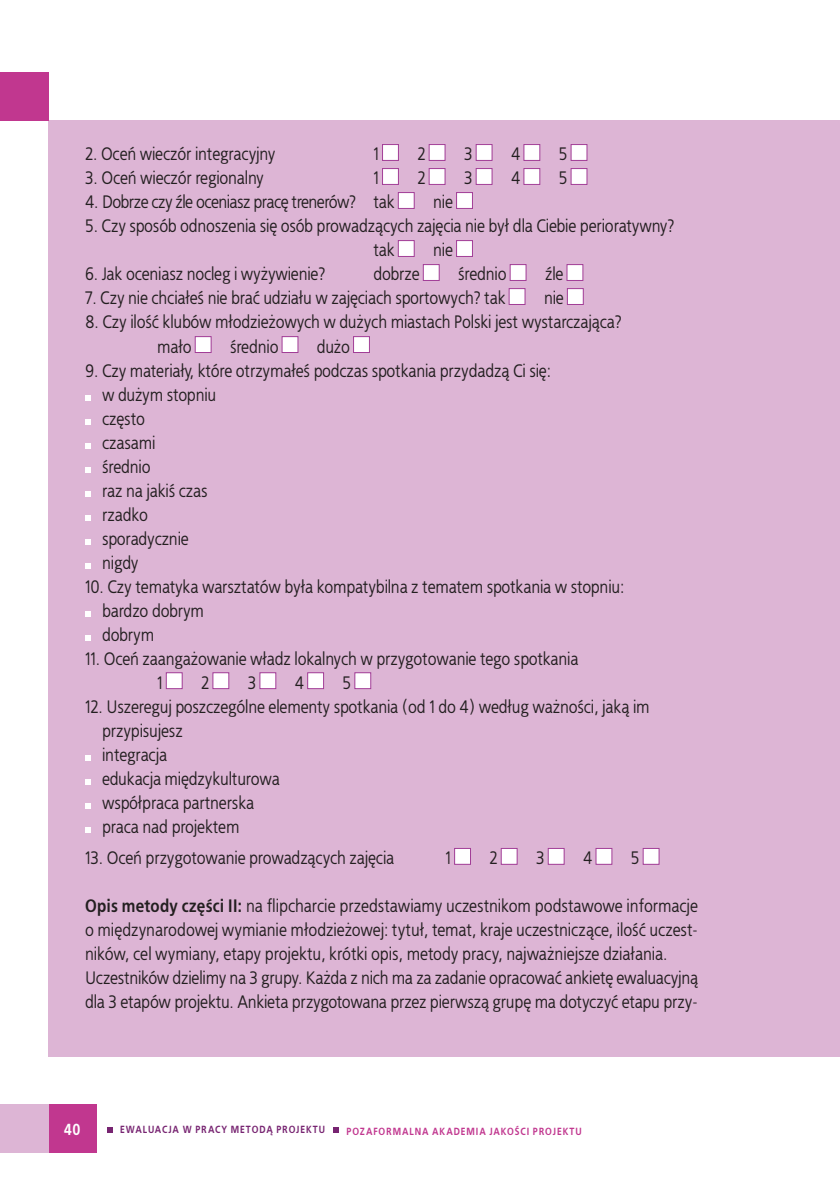
<style>
.page{position:relative;width:840px;height:1191px;background:#fff}
.page>*{position:absolute;margin:0;border:0;box-sizing:border-box;transform-origin:0 0}
.t1{font:18px/24px "Bureau CEFN";color:#231f20}
.t2{font:18px "Bureau CEFN";letter-spacing:-.02em;color:#231f20}
.t3{font:700 16px "Bureau CEFN";color:#fff}
.t4{font:700 14px "Bureau CEFN";letter-spacing:.06em;color:#c1378f}
.t5{font:700 14px "Bureau CEFN";letter-spacing:.055em;color:#772471}
.s1{font-weight:700}
</style>
<div class="page">
<div style="left:48px;top:1104px;width:48px;height:48px;background:#c1378f"></div>
<svg style="left:107px;top:1127px;width:5px;height:5px"></svg>
<svg style="left:333px;top:1127px;width:5px;height:5px"></svg>
<div style="left:0;top:1104px;width:48px;height:48px;background:#ddb5d5"></div>
<div style="left:48px;top:120px;width:791px;height:936px;background:#ddb5d5"></div>
<div style="left:0;top:72px;width:48px;height:48px;background:#c1378f"></div>
<div style="left:382px;top:144px;width:16px;height:16px;background:#fff"></div>
<div style="left:382px;top:144px;width:16px;height:17px;border:1px solid #a23e97"></div>
<div style="left:429px;top:144px;width:16px;height:16px;background:#fff"></div>
<div style="left:428px;top:144px;width:17px;height:17px;border:1px solid #a23e97"></div>
<div style="left:476px;top:144px;width:16px;height:16px;background:#fff"></div>
<div style="left:475px;top:144px;width:17px;height:17px;border:1px solid #a23e97"></div>
<div style="left:523px;top:144px;width:16px;height:16px;background:#fff"></div>
<div style="left:523px;top:144px;width:17px;height:17px;border:1px solid #a23e97"></div>
<div style="left:570px;top:144px;width:16px;height:16px;background:#fff"></div>
<div style="left:570px;top:144px;width:17px;height:17px;border:1px solid #a23e97"></div>
<div style="left:382px;top:168px;width:16px;height:16px;background:#fff"></div>
<div style="left:382px;top:168px;width:16px;height:17px;border:1px solid #a23e97"></div>
<div style="left:429px;top:168px;width:16px;height:16px;background:#fff"></div>
<div style="left:428px;top:168px;width:17px;height:17px;border:1px solid #a23e97"></div>
<div style="left:476px;top:168px;width:16px;height:16px;background:#fff"></div>
<div style="left:475px;top:168px;width:17px;height:17px;border:1px solid #a23e97"></div>
<div style="left:523px;top:168px;width:16px;height:16px;background:#fff"></div>
<div style="left:523px;top:168px;width:17px;height:17px;border:1px solid #a23e97"></div>
<div style="left:570px;top:168px;width:16px;height:16px;background:#fff"></div>
<div style="left:570px;top:168px;width:17px;height:17px;border:1px solid #a23e97"></div>
<div style="left:398px;top:192px;width:16px;height:16px;background:#fff"></div>
<div style="left:397px;top:192px;width:17px;height:17px;border:1px solid #a23e97"></div>
<div style="left:456px;top:192px;width:16px;height:16px;background:#fff"></div>
<div style="left:456px;top:192px;width:16px;height:17px;border:1px solid #a23e97"></div>
<div style="left:398px;top:240px;width:16px;height:16px;background:#fff"></div>
<div style="left:397px;top:240px;width:17px;height:17px;border:1px solid #a23e97"></div>
<div style="left:456px;top:240px;width:16px;height:16px;background:#fff"></div>
<div style="left:456px;top:240px;width:16px;height:17px;border:1px solid #a23e97"></div>
<div style="left:423px;top:264px;width:16px;height:16px;background:#fff"></div>
<div style="left:422px;top:264px;width:17px;height:17px;border:1px solid #a23e97"></div>
<div style="left:510px;top:264px;width:15px;height:16px;background:#fff"></div>
<div style="left:509px;top:264px;width:17px;height:17px;border:1px solid #a23e97"></div>
<div style="left:566px;top:264px;width:16px;height:16px;background:#fff"></div>
<div style="left:566px;top:264px;width:17px;height:17px;border:1px solid #a23e97"></div>
<div style="left:509px;top:288px;width:15px;height:16px;background:#fff"></div>
<div style="left:508px;top:288px;width:17px;height:17px;border:1px solid #a23e97"></div>
<div style="left:567px;top:288px;width:16px;height:16px;background:#fff"></div>
<div style="left:566px;top:288px;width:17px;height:17px;border:1px solid #a23e97"></div>
<div style="left:195px;top:336px;width:16px;height:16px;background:#fff"></div>
<div style="left:195px;top:336px;width:16px;height:17px;border:1px solid #a23e97"></div>
<div style="left:282px;top:336px;width:16px;height:16px;background:#fff"></div>
<div style="left:281px;top:336px;width:17px;height:17px;border:1px solid #a23e97"></div>
<div style="left:353px;top:336px;width:16px;height:16px;background:#fff"></div>
<div style="left:353px;top:336px;width:17px;height:17px;border:1px solid #a23e97"></div>
<svg style="left:85px;top:395px;width:6px;height:5px"></svg>
<svg style="left:85px;top:419px;width:6px;height:5px"></svg>
<svg style="left:85px;top:443px;width:6px;height:5px"></svg>
<svg style="left:85px;top:467px;width:6px;height:5px"></svg>
<svg style="left:85px;top:491px;width:6px;height:5px"></svg>
<svg style="left:85px;top:515px;width:6px;height:5px"></svg>
<svg style="left:85px;top:539px;width:6px;height:5px"></svg>
<svg style="left:85px;top:563px;width:6px;height:5px"></svg>
<svg style="left:85px;top:611px;width:6px;height:5px"></svg>
<svg style="left:85px;top:635px;width:6px;height:5px"></svg>
<div style="left:166px;top:672px;width:16px;height:16px;background:#fff"></div>
<div style="left:166px;top:672px;width:16px;height:17px;border:1px solid #a23e97"></div>
<div style="left:213px;top:672px;width:16px;height:16px;background:#fff"></div>
<div style="left:212px;top:672px;width:17px;height:17px;border:1px solid #a23e97"></div>
<div style="left:260px;top:672px;width:16px;height:16px;background:#fff"></div>
<div style="left:259px;top:672px;width:17px;height:17px;border:1px solid #a23e97"></div>
<div style="left:307px;top:672px;width:16px;height:16px;background:#fff"></div>
<div style="left:307px;top:672px;width:17px;height:17px;border:1px solid #a23e97"></div>
<div style="left:354px;top:672px;width:16px;height:16px;background:#fff"></div>
<div style="left:354px;top:672px;width:17px;height:17px;border:1px solid #a23e97"></div>
<svg style="left:85px;top:755px;width:6px;height:5px"></svg>
<svg style="left:85px;top:779px;width:6px;height:5px"></svg>
<svg style="left:85px;top:803px;width:6px;height:5px"></svg>
<svg style="left:85px;top:827px;width:6px;height:5px"></svg>
<div style="left:454px;top:848px;width:16px;height:16px;background:#fff"></div>
<div style="left:454px;top:848px;width:16px;height:16px;border:1px solid #a23e97"></div>
<div style="left:501px;top:848px;width:16px;height:16px;background:#fff"></div>
<div style="left:500px;top:848px;width:17px;height:16px;border:1px solid #a23e97"></div>
<div style="left:548px;top:848px;width:16px;height:16px;background:#fff"></div>
<div style="left:547px;top:848px;width:17px;height:16px;border:1px solid #a23e97"></div>
<div style="left:595px;top:848px;width:16px;height:16px;background:#fff"></div>
<div style="left:642px;top:848px;width:16px;height:16px;background:#fff"></div>
<p class="t1" style="left:85px;top:144px;width:191px">2. Oceń wieczór integracyjny</p>
<p class="t1" style="left:373px;top:144px;width:7px">1</p>
<p class="t1" style="left:417px;top:144px;width:10px">2</p>
<p class="t1" style="left:464px;top:144px;width:10px">3</p>
<p class="t1" style="left:511px;top:144px;width:11px">4</p>
<p class="t1" style="left:558px;top:144px;width:10px">5</p>
<p class="t1" style="left:85px;top:168px;width:180px">3. Oceń wieczór regionalny</p>
<p class="t1" style="left:373px;top:168px;width:7px">1</p>
<p class="t1" style="left:417px;top:168px;width:10px">2</p>
<p class="t1" style="left:464px;top:168px;width:10px">3</p>
<p class="t1" style="left:511px;top:168px;width:11px">4</p>
<p class="t1" style="left:558px;top:168px;width:10px">5</p>
<p class="t2" style="left:85px;top:195px;width:311px">4. Dobrze czy źle oceniasz pracę trenerów? tak</p>
<p class="t1" style="left:433px;top:192px;width:21px">nie</p>
<p class="t1" style="left:85px;top:216px;width:590px;text-align:center">5. Czy sposób odnoszenia się osób prowadzących zajęcia nie był dla Ciebie perioratywny? tak</p>
<p class="t1" style="left:433px;top:240px;width:21px">nie</p>
<p class="t1" style="left:85px;top:264px;width:241px">6. Jak oceniasz nocleg i wyżywienie?</p>
<p class="t1" style="left:373px;top:264px;width:48px">dobrze</p>
<p class="t1" style="left:458px;top:264px;width:50px">średnio</p>
<p class="t1" style="left:544px;top:264px;width:20px">źle</p>
<p class="t1" style="left:85px;top:288px;width:421px">7. Czy nie chciałeś nie brać udziału w zajęciach sportowych? tak</p>
<p class="t1" style="left:543px;top:288px;width:21px">nie</p>
<p class="t1" style="left:157px;top:312px;width:465px;text-indent:-72px">8. Czy ilość klubów młodzieżowych w dużych miastach Polski jest wystarczająca? mało</p>
<p class="t1" style="left:230px;top:336px;width:50px">średnio</p>
<p class="t1" style="left:317px;top:336px;width:34px">dużo</p>
<p class="t1" style="left:102px;top:360px;width:450px;text-indent:-17px">9. Czy materiały, które otrzymałeś podczas spotkania przydadzą Ci się: w dużym stopniu<br>często<br>czasami<br>średnio<br>raz na jakiś czas<br>rzadko<br>sporadycznie<br>nigdy</p>
<p class="t1" style="left:102px;top:576px;width:523px;text-indent:-17px">10. Czy tematyka warsztatów była kompatybilna z tematem spotkania w stopniu: bardzo dobrym<br>dobrym</p>
<p class="t1" style="left:157px;top:648px;width:422px;text-indent:-72px">11. Oceń zaangażowanie władz lokalnych w przygotowanie tego spotkania<br>1</p>
<p class="t1" style="left:201px;top:672px;width:10px">2</p>
<p class="t1" style="left:248px;top:672px;width:10px">3</p>
<p class="t1" style="left:295px;top:672px;width:11px">4</p>
<p class="t1" style="left:342px;top:672px;width:10px">5</p>
<p class="t1" style="left:102px;top:696px;width:548px;text-indent:-17px">12. Uszereguj poszczególne elementy spotkania (od 1 do 4) według ważności, jaką im przypisujesz<br>integracja<br>edukacja międzykulturowa<br>współpraca partnerska<br>praca nad projektem</p>
<p class="t1" style="left:85px;top:848px;width:310px">13. Oceń przygotowanie prowadzących zajęcia</p>
<p class="t1" style="left:445px;top:848px;width:7px">1</p>
<p class="t1" style="left:489px;top:848px;width:10px">2</p>
<p class="t1" style="left:536px;top:848px;width:10px">3</p>
<p class="t1" style="left:583px;top:848px;width:11px">4</p>
<p class="t1" style="left:630px;top:848px;width:10px">5</p>
<p class="t1" style="left:85px;top:896px;width:614px"><span class="s1">Opis metody części II:</span> na flipcharcie przedstawiamy uczestnikom podstawowe informacje o międzynarodowej wymianie młodzieżowej: tytuł, temat, kraje uczestniczące, ilość uczest&shy;ników, cel wymiany, etapy projektu, krótki opis, metody pracy, najważniejsze działania.<br>Uczestników dzielimy na 3 grupy. Każda z nich ma za zadanie opracować ankietę ewaluacyjną dla 3 etapów projektu. Ankieta przygotowana przez pierwszą grupę ma dotyczyć etapu przy-</p>
<p class="t3" style="left:64px;top:1123px;width:18px">40</p>
<p class="t5" style="left:120px;top:1122px;width:206px">EWALUACJA W PRACY METODĄ PROJEKTU</p>
<p class="t4" style="left:346px;top:1124px;width:236px">POZAFORMALNA AKADEMIA JAKOŚCI PROJEKTU</p>
</div>
